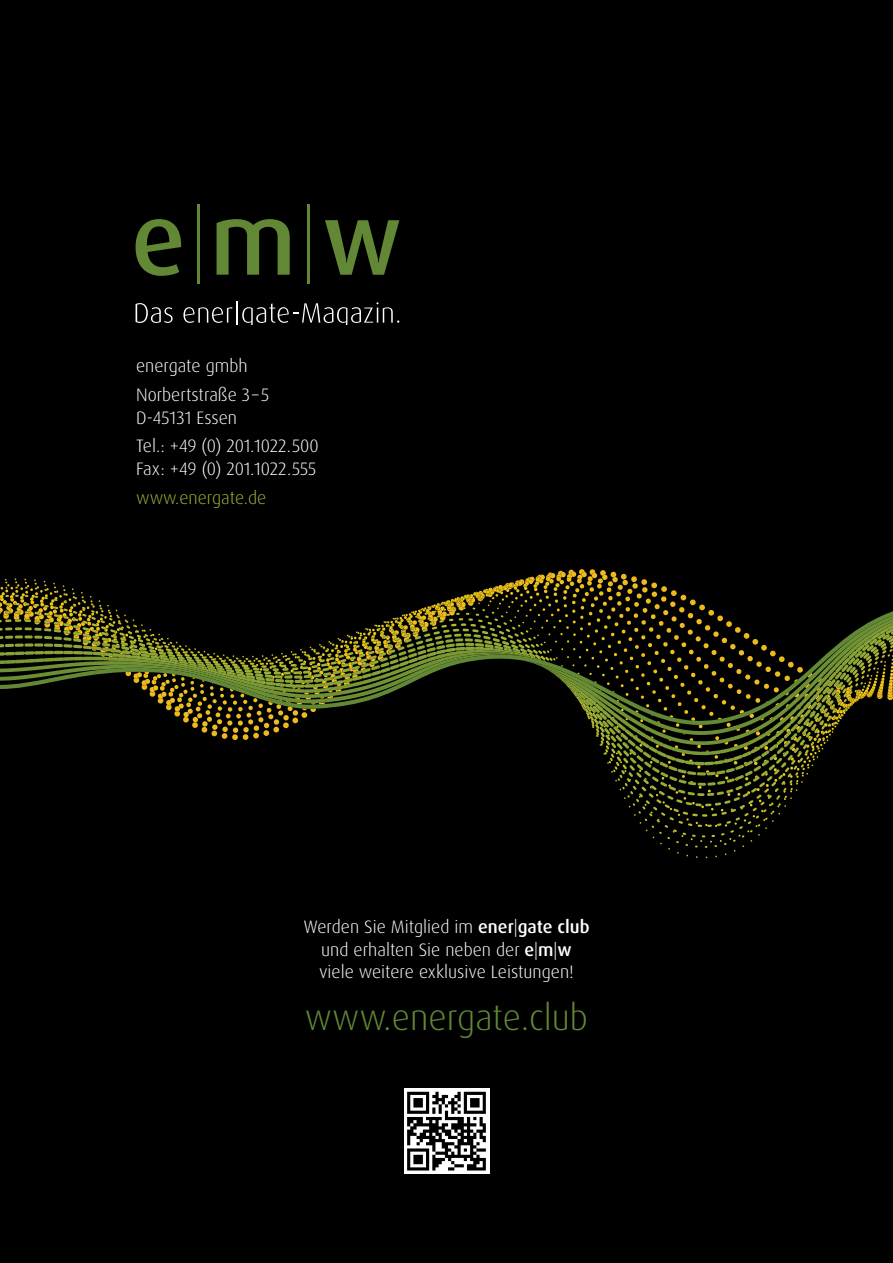
<style>
.page{position:relative;width:893px;height:1263px;background:#000}
.page>*{position:absolute;margin:0;border:0;box-sizing:border-box;transform-origin:0 0}
._03_titel_gross{font:300 36px "Dax Pro";color:#628835}
._03_titel_klein{font:300 18px/22.5px "Dax Pro";color:#fff}
._03_titel_klein-2{font:300 18px "Dax Pro";color:#a1b336}
.s1{font-weight:500}
</style>
<div class="page">
<svg style="left:5px;top:578px;width:888px;height:280px"></svg>
<div style="left:404px;top:1088px;width:85px;height:86px;background:#fff"></div>
<svg style="left:407px;top:1092px;width:79px;height:78px"></svg>
<svg style="left:136px;top:303px;width:37px;height:20px"></svg>
<svg style="left:183px;top:307px;width:50px;height:16px"></svg>
<hr style="left:236px;top:301px;width:2px;height:24px;background:#fff">
<svg style="left:242px;top:302px;width:157px;height:23px"></svg>
<svg style="left:136px;top:219px;width:45px;height:57px"></svg>
<svg style="left:217px;top:219px;width:73px;height:56px"></svg>
<svg style="left:325px;top:220px;width:74px;height:55px"></svg>
<hr style="left:197px;top:204px;width:3px;height:80px;background:#628835">
<hr style="left:307px;top:204px;width:3px;height:80px;background:#628835">
<p class="_03_titel_klein" style="left:136px;top:355px;width:113px">energate gmbh</p>
<p class="_03_titel_klein" style="left:136px;top:384px;width:135px">Norbertstraße 3 – 5<br>D-45131 Essen</p>
<p class="_03_titel_klein" style="left:136px;top:435px;width:184px">Tel.: +49 (0) 201.1022.500<br>Fax: +49 (0) 201.1022.555</p>
<p class="_03_titel_klein-2" style="left:136px;top:486px;width:132px">www.energate.de</p>
<p class="_03_titel_klein" style="left:303px;top:916px;width:288px;text-align:center">Werden Sie Mitglied im <span class="s1">ener</span>|<span class="s1">gate club </span>und erhalten Sie neben der <span class="s1">e</span>|<span class="s1">m</span>|<span class="s1">w </span>viele weitere exklusive Leistungen!</p>
<p class="_03_titel_gross" style="left:305px;top:994px;width:285px">www.energate.club</p>
</div>
